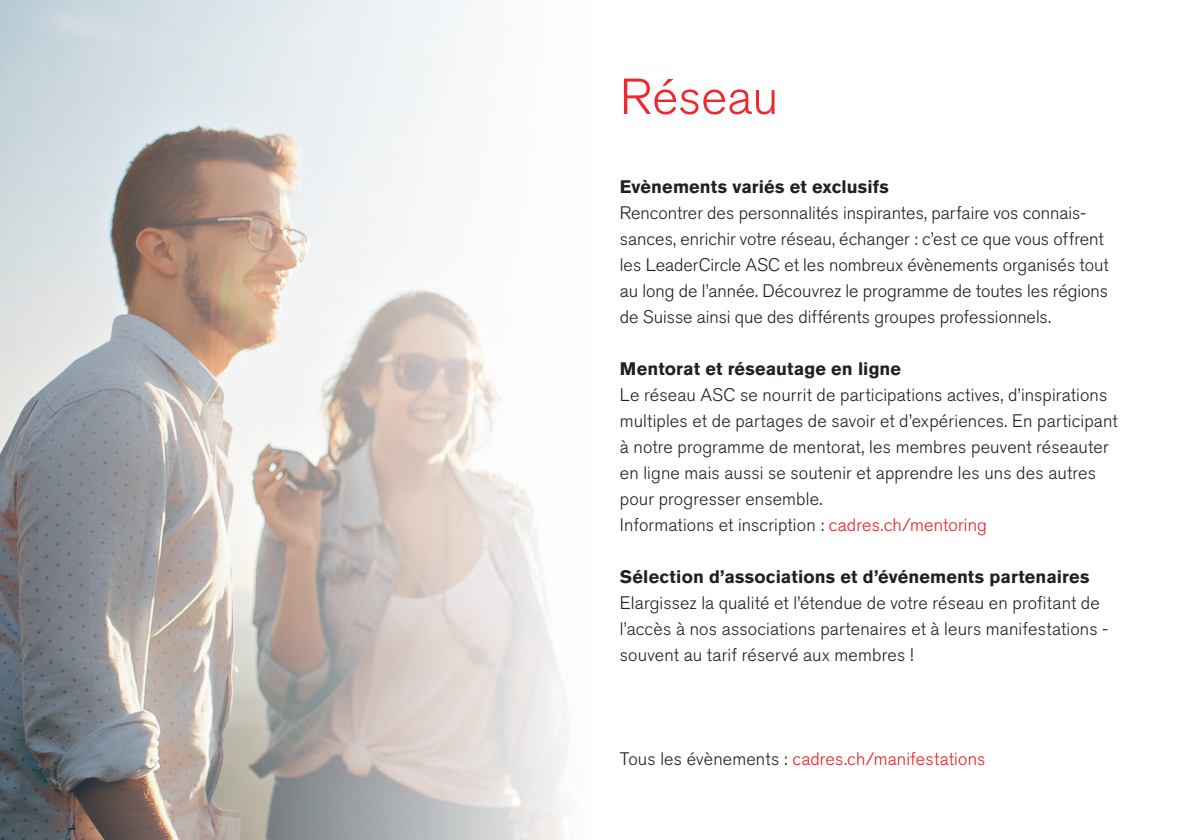
<style>
.page{position:relative;width:1191px;height:840px;background:#fff}
.page>*{position:absolute;margin:0;border:0;box-sizing:border-box;transform-origin:0 0}
.t1{font:300 50px "Akzidenz Grotesk Std";color:#ee1d23}
.t2{font:300 18px/26px "Akzidenz Grotesk Std";letter-spacing:.005em;color:#231f20}
.t3{font:700 18px "Akzidenz Grotesk Std";letter-spacing:.01em;color:#231f20}
.t4{font:300 18px "Akzidenz Grotesk Std";letter-spacing:.005em;color:#ee1d23}
.s1{color:#ee1d23}
.s2{color:#231f20}
</style>
<div class="page">
<img style="left:0;top:0;width:569px;height:839px">
<h1 class="t1" style="left:620px;top:69px;width:160px">Réseau</h1>
<p class="t3" style="left:620px;top:176px;width:270px">Evènements variés et exclusifs</p>
<p class="t2" style="left:620px;top:200px;width:490px">Rencontrer des personnalités inspirantes, parfaire vos connais&shy;sances, enrichir votre réseau, échanger : c’est ce que vous offrent les LeaderCircle ASC et les nombreux évènements organisés tout au long de l’année. Découvrez le programme de toutes les régions de Suisse ainsi que des différents groupes professionnels.</p>
<p class="t3" style="left:620px;top:358px;width:283px">Mentorat et réseautage en ligne</p>
<p class="t2" style="left:620px;top:381px;width:499px">Le réseau ASC se nourrit de participations actives, d’inspirations multiples et de partages de savoir et d’expériences. En participant à notre programme de mentorat, les membres peuvent réseauter en ligne mais aussi se soutenir et apprendre les uns des autres pour progresser ensemble.<br>Informations et inscription : <span class="s1">cadres.ch/mentoring</span></p>
<p class="t3" style="left:620px;top:566px;width:471px">Sélection d’associations et d’événements partenaires</p>
<p class="t2" style="left:620px;top:589px;width:490px">Elargissez la qualité et l’étendue de votre réseau en profitant de l’accès à nos associations partenaires et à leurs manifestations - souvent au tarif réservé aux membres !</p>
<p class="t4" style="left:620px;top:748px;width:367px"><span class="s2">Tous les évènements :</span> cadres.ch/manifestations</p>
</div>
